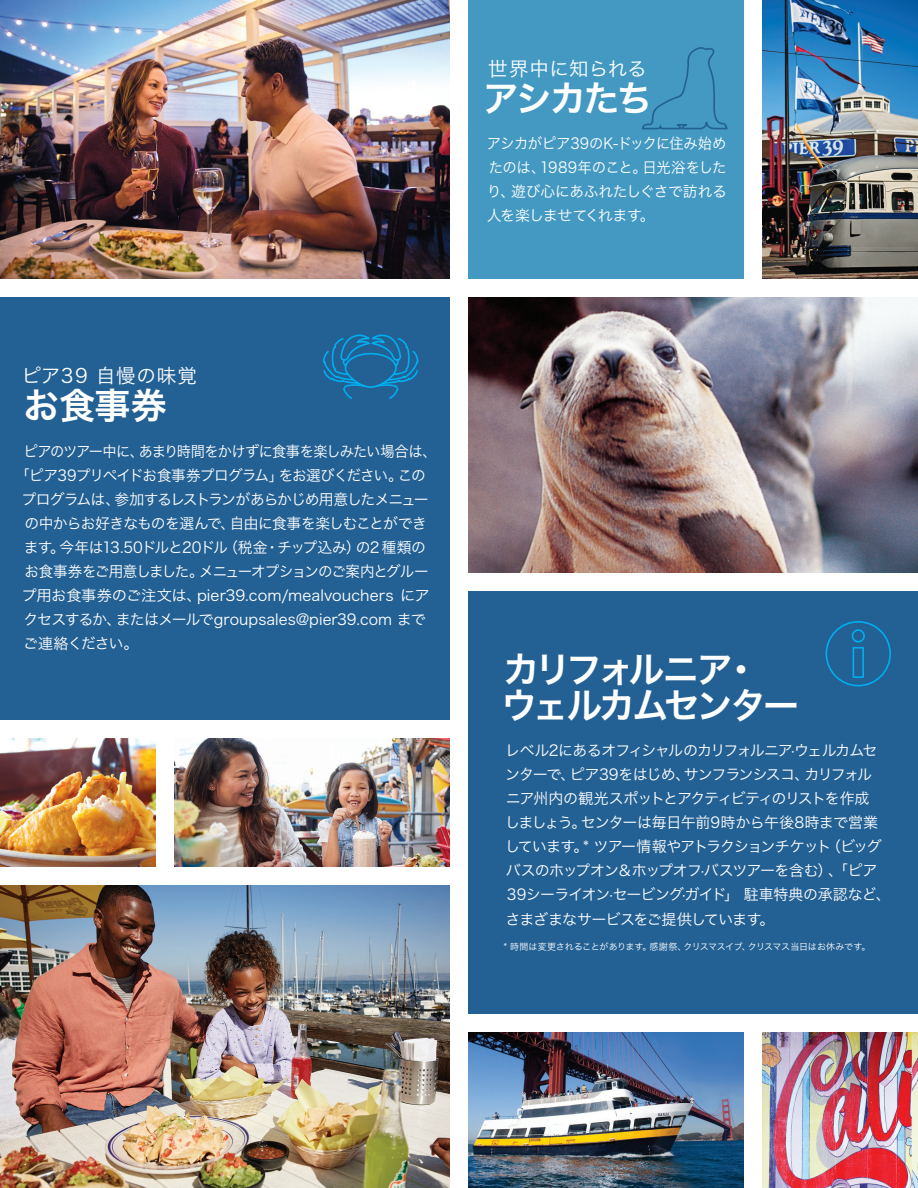
<style>
.page{position:relative;width:918px;height:1188px;background:#fff}
.page>*{position:absolute;margin:0;border:0;box-sizing:border-box;transform-origin:0 0}
.Main_H1{font:36px/36px "Hira Kaku Pro W6";letter-spacing:-.08em;color:#fff}
.Main_H2{font:19.5px "Hira Kaku Pro W3";letter-spacing:.025em;color:#fff}
.Main_Body{font:15px/24px "Hira Kaku Pro W3";letter-spacing:-.05em;color:#fff}
.Main_Body-2{font:15px/24px "Hira Kaku Pro W3";letter-spacing:-.05em;color:#fff;text-align:justify;scale:.95 1}
.Main_Body-3{font:15px "Hira Kaku Pro W3";letter-spacing:-.07em;color:#fff}
.Main_Body-4{font:15px "Hira Kaku Pro W3";color:#fff}
.Main_Body-5{font:15px "Hira Kaku Pro W3";letter-spacing:-.005em;color:#fff}
.t1{font:9px "Hira Kaku Pro W3";letter-spacing:-.02em;color:#fff}
</style>
<div class="page">
<div style="left:468px;top:591px;width:450px;height:423px;background:#236194"></div>
<div style="left:468px;top:0;width:276px;height:278px;background:#4399c2"></div>
<svg style="left:642px;top:47px;width:86px;height:83px"></svg>
<div style="left:0;top:297px;width:450px;height:423px;background:#236194"></div>
<svg style="left:323px;top:334px;width:96px;height:64px"></svg>
<div style="left:826px;top:621px;width:65px;height:65px;border:2px solid #00aeef;border-radius:50%"></div>
<div style="left:852px;top:629px;width:13px;height:14px;border:2px solid #00aeef;border-radius:50%"></div>
<div style="left:853px;top:647px;width:11px;height:31px;border:2px solid #00aeef"></div>
<img style="left:0;top:0;width:450px;height:279px">
<img style="left:0;top:885px;width:450px;height:303px">
<img style="left:174px;top:738px;width:276px;height:129px">
<img style="left:0;top:738px;width:156px;height:129px">
<img style="left:762px;top:0;width:156px;height:278px">
<img style="left:468px;top:297px;width:450px;height:276px">
<img style="left:468px;top:1032px;width:276px;height:156px">
<img style="left:762px;top:1032px;width:156px;height:156px">
<p class="Main_H2" style="left:488px;top:51px;width:160px">世界中に知られる</p>
<p class="Main_H1" style="left:483px;top:79px;width:171px">アシカたち</p>
<p class="Main_Body-2" style="left:487px;top:130px;width:254px">アシカがピア39のK-ドックに住み始めたのは、1989年のこと。日光浴をしたり、遊び心にあふれたしぐさで訪れる人を楽しませてくれます。</p>
<p class="Main_H2" style="left:22px;top:359px;width:177px">ピア39 自慢の味覚</p>
<p class="Main_H1" style="left:23px;top:386px;width:145px">お食事券</p>
<p class="Main_Body-2" style="left:24px;top:438px;width:436px">ピアのツアー中に、あまり時間をかけずに食事を楽しみたい場合は、</p>
<p class="Main_Body" style="left:15px;top:462px;width:412px">「ピア39プリペイドお食事券プログラム」をお選びください。この</p>
<p class="Main_Body-3" style="left:21px;top:486px;width:409px">プログラムは、参加するレストランがあらかじめ用意したメニュー</p>
<p class="Main_Body" style="left:25px;top:510px;width:404px">の中からお好きなものを選んで、自由に食事を楽しむことができ</p>
<p class="Main_Body" style="left:24px;top:534px;width:404px">ます。今年は13.50ドルと20ドル（税金・チップ込み）の2 種類の</p>
<p class="Main_Body-3" style="left:24px;top:558px;width:406px">お食事券をご用意しました。メニューオプションのご案内とグルー</p>
<p class="Main_Body-4" style="left:21px;top:582px;width:410px">プ用お食事券のご注文は、pier39.com/mealvouchers にア</p>
<p class="Main_Body-5" style="left:24px;top:606px;width:404px">クセスするか、またはメールでgroupsales@pier39.com まで</p>
<p class="Main_Body" style="left:23px;top:630px;width:117px">ご連絡ください。</p>
<p class="Main_H1" style="left:501px;top:650px;width:300px">カリフォルニア・ウェルカムセンター</p>
<p class="Main_Body" style="left:505px;top:738px;width:387px">レベル2にあるオフィシャルのカリフォルニア·ウェルカムセンターで、ピア39をはじめ、サンフランシスコ、カリフォルニア州内の観光スポットとアクティビティのリストを作成<br>しましょう。センターは毎日午前9時から午後8時まで営業しています。* ツアー情報やアトラクションチケット（ビッグバスのホップオン＆ホップオフ·バスツアーを含む）、「ピア<br>39シーライオン·セービング·ガイド」 駐車特典の承認など、さまざまなサービスをご提供しています。</p>
<p class="t1" style="left:504px;top:939px;width:368px">* 時間は変更されることがあります。感謝祭、クリスマスイブ、クリスマス当日はお休みです。</p>
</div>
